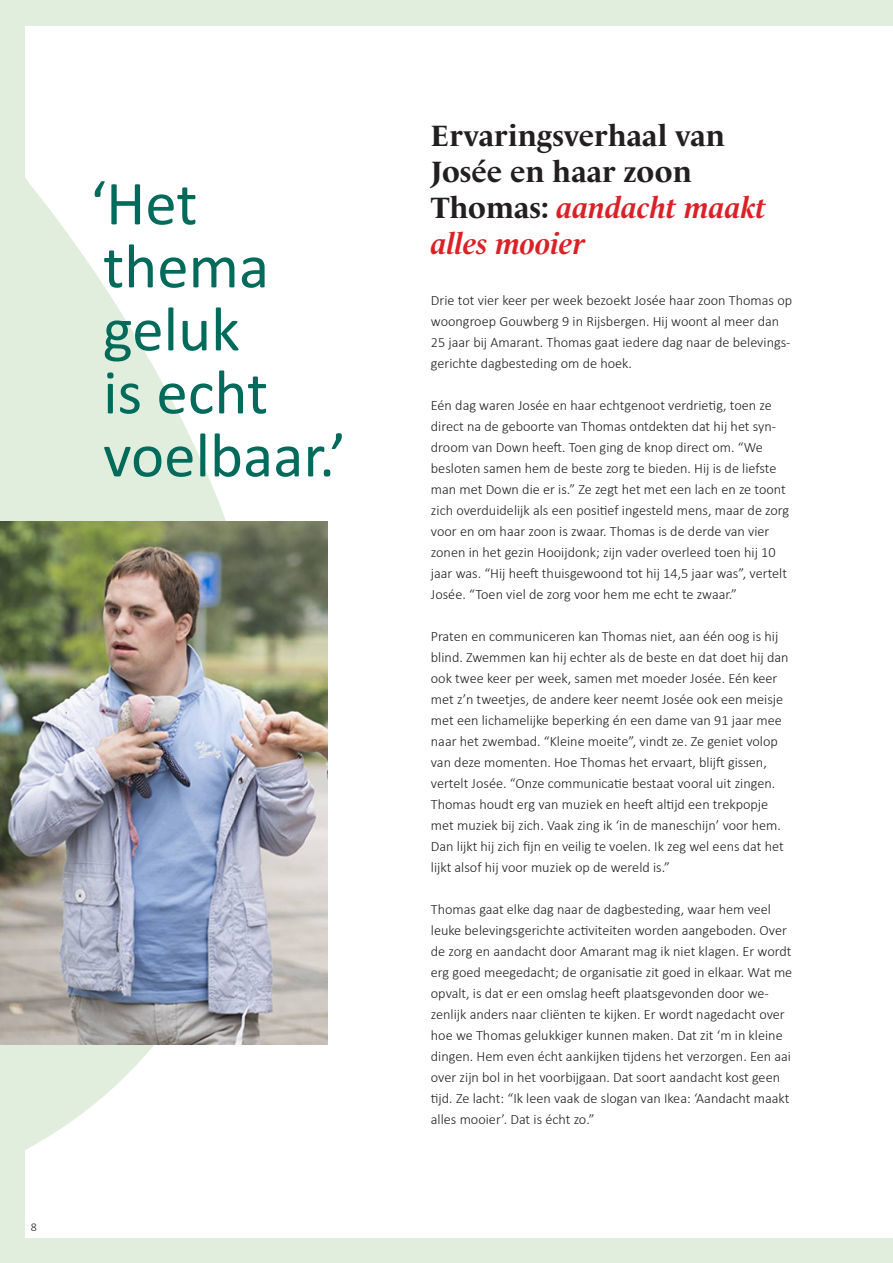
<style>
.page{position:relative;width:893px;height:1263px;background:#e1eedd}
.page>*{position:absolute;margin:0;border:0;box-sizing:border-box;transform-origin:0 0}
.Spotlight_body{font:63px/63px "Calibri";color:#006a5b}
.t1{font:700 30px/36px "Le Monde Livre Std";color:#231f20}
.SPOTLIGHT_broodtekst{font:300 14.25px/21px "Calibri";color:#231f20}
.t2{font:300 12px "Calibri";color:#231f20}
.s1{font-style:italic;color:#da2128}
</style>
<div class="page">
<div style="left:26px;top:26px;width:867px;height:1211px;background:#fff"></div>
<svg style="left:0;top:42px;width:301px;height:1179px"></svg>
<img style="left:0;top:522px;width:327px;height:523px">
<p class="Spotlight_body" style="left:90px;top:170px;width:257px">‘Het thema geluk<br>is echt voelbaar.’</p>
<p class="t2" style="left:31px;top:1220px;width:8px">8</p>
<p class="t1" style="left:431px;top:118px;width:337px">Ervaringsverhaal van<br>Josée en haar zoon<br>Thomas: <span class="s1">aandacht maakt alles mooier</span></p>
<p class="SPOTLIGHT_broodtekst" style="left:431px;top:289px;width:363px">Drie tot vier keer per week bezoekt Josée haar zoon Thomas op woongroep Gouwberg 9 in Rijsbergen. Hij woont al meer dan 25 jaar bij Amarant. Thomas gaat iedere dag naar de belevings&shy;gerichte dagbesteding om de hoek.</p>
<p class="SPOTLIGHT_broodtekst" style="left:431px;top:394px;width:360px">Eén dag waren Josée en haar echtgenoot verdrietig, toen ze direct na de geboorte van Thomas ontdekten dat hij het syn&shy;droom van Down heeft. Toen ging de knop direct om. “We besloten samen hem de beste zorg te bieden. Hij is de liefste man met Down die er is.” Ze zegt het met een lach en ze toont zich overduidelijk als een positief ingesteld mens, maar de zorg voor en om haar zoon is zwaar. Thomas is de derde van vier zonen in het gezin Hooijdonk; zijn vader overleed toen hij 10 jaar was. “Hij heeft thuisgewoond tot hij 14,5 jaar was”, vertelt Josée. “Toen viel de zorg voor hem me echt te zwaar.”</p>
<p class="SPOTLIGHT_broodtekst" style="left:431px;top:625px;width:359px">Praten en communiceren kan Thomas niet, aan één oog is hij blind. Zwemmen kan hij echter als de beste en dat doet hij dan ook twee keer per week, samen met moeder Josée. Eén keer met z’n tweetjes, de andere keer neemt Josée ook een meisje met een lichamelijke beperking én een dame van 91 jaar mee naar het zwembad. “Kleine moeite”, vindt ze. Ze geniet volop van deze momenten. Hoe Thomas het ervaart, blijft gissen, vertelt Josée. “Onze communicatie bestaat vooral uit zingen.<br>Thomas houdt erg van muziek en heeft altijd een trekpopje met muziek bij zich. Vaak zing ik ‘in de maneschijn’ voor hem.<br>Dan lijkt hij zich fijn en veilig te voelen. Ik zeg wel eens dat het lijkt alsof hij voor muziek op de wereld is.”</p>
<p class="SPOTLIGHT_broodtekst" style="left:431px;top:898px;width:363px">Thomas gaat elke dag naar de dagbesteding, waar hem veel leuke belevingsgerichte activiteiten worden aangeboden. Over de zorg en aandacht door Amarant mag ik niet klagen. Er wordt erg goed meegedacht; de organisatie zit goed in elkaar. Wat me opvalt, is dat er een omslag heeft plaatsgevonden door we&shy;zenlijk anders naar cliënten te kijken. Er wordt nagedacht over hoe we Thomas gelukkiger kunnen maken. Dat zit ‘m in kleine dingen. Hem even écht aankijken tijdens het verzorgen. Een aai over zijn bol in het voorbijgaan. Dat soort aandacht kost geen tijd. Ze lacht: “Ik leen vaak de slogan van Ikea: ‘Aandacht maakt alles mooier’. Dat is écht zo.”</p>
</div>
